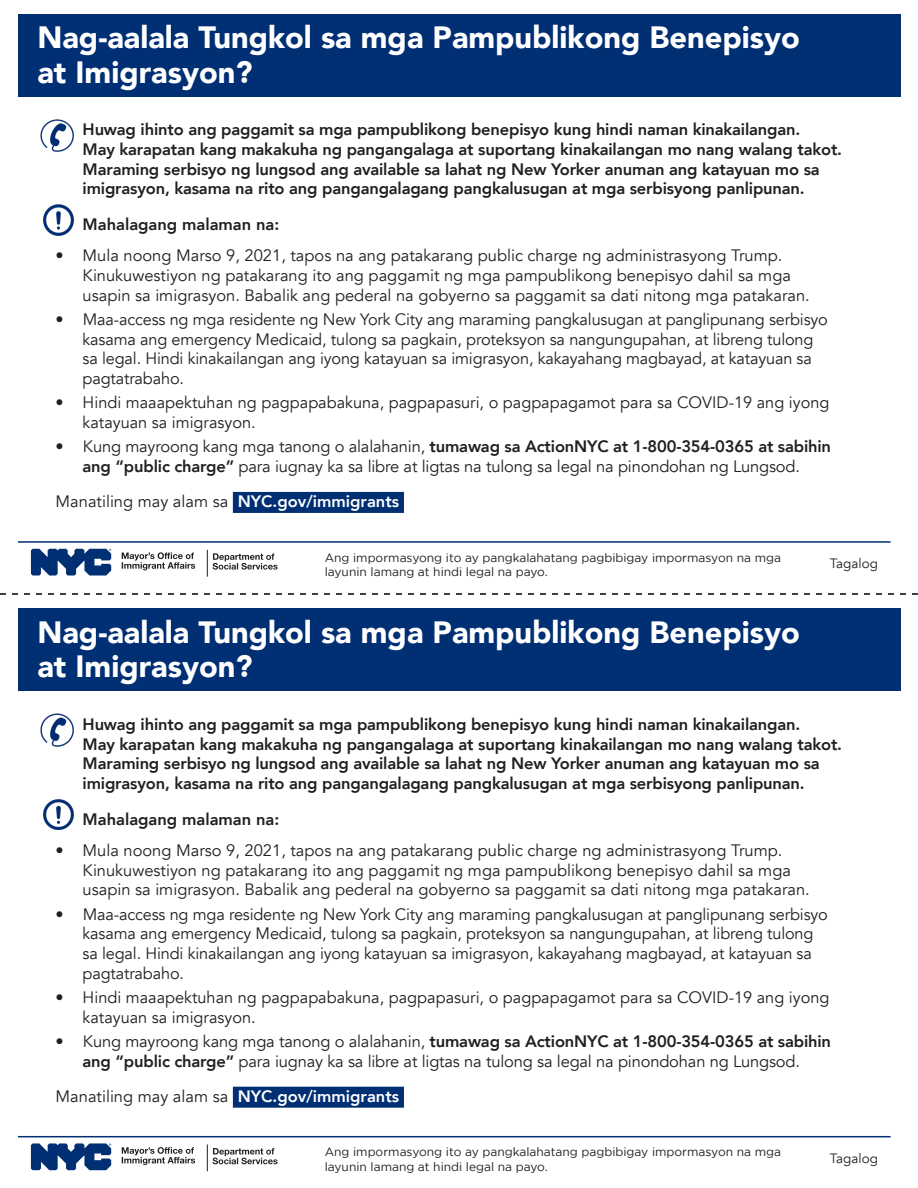
<style>
.page{position:relative;width:918px;height:1188px;background:#fff}
.page>*{position:absolute;margin:0;border:0;box-sizing:border-box;transform-origin:0 0}
.t1{font:900 30.75px/34.5px "Avenir";color:#fff}
.t2{font:16.5px/19.8px "Avenir";color:#231f20}
.t3{font:800 16.5px/19.8px "Avenir";letter-spacing:-.01em;color:#231f20}
.t4{font:13.5px "Avenir";color:#231f20}
.t5{font:12px/14.4px "Gotham";color:#231f20}
.s1{font-weight:800}
.s2{font-weight:800;color:#fff}
</style>
<div class="page">
<div style="left:233px;top:492px;width:171px;height:21px;background:#002f73"></div>
<img style="left:40px;top:119px;width:34px;height:33px">
<img style="left:43px;top:204px;width:31px;height:32px">
<div style="left:233px;top:1087px;width:171px;height:21px;background:#002f73"></div>
<img style="left:40px;top:713px;width:34px;height:34px">
<img style="left:43px;top:799px;width:31px;height:31px">
<hr style="left:18px;top:541px;width:873px;height:2px;background:#002f73">
<hr style="left:18px;top:1136px;width:873px;height:1px;background:#002f73">
<svg style="left:122px;top:552px;width:73px;height:18px"></svg>
<svg style="left:31px;top:549px;width:80px;height:27px"></svg>
<svg style="left:207px;top:550px;width:71px;height:27px"></svg>
<div style="left:18px;top:14px;width:882px;height:82px;background:#002f73"></div>
<div style="left:18px;top:609px;width:882px;height:82px;background:#002f73"></div>
<svg style="left:0;top:593px;width:918px;height:2px"></svg>
<svg style="left:122px;top:1147px;width:73px;height:18px"></svg>
<svg style="left:31px;top:1143px;width:80px;height:27px"></svg>
<svg style="left:207px;top:1145px;width:71px;height:26px"></svg>
<p class="t1" style="left:37px;top:19px;width:764px">Nag-aalala Tungkol sa mga Pampublikong Benepisyo at Imigrasyon?</p>
<p class="t3" style="left:83px;top:119px;width:761px">Huwag ihinto ang paggamit sa mga pampublikong benepisyo kung hindi naman kinakailangan.<br>May karapatan kang makakuha ng pangangalaga at suportang kinakailangan mo nang walang takot.<br>Maraming serbisyo ng lungsod ang available sa lahat ng New Yorker anuman ang katayuan mo sa imigrasyon, kasama na rito ang pangangalagang pangkalusugan at mga serbisyong panlipunan.</p>
<p class="t3" style="left:83px;top:215px;width:198px">Mahalagang malaman na:</p>
<p class="t2" style="left:83px;top:246px;width:729px;text-indent:-27px">• Mula noong Marso 9, 2021, tapos na ang patakarang public charge ng administrasyong Trump.<br>Kinukuwestiyon ng patakarang ito ang paggamit ng mga pampublikong benepisyo dahil sa mga usapin sa imigrasyon. Babalik ang pederal na gobyerno sa paggamit sa dati nitong mga patakaran.</p>
<p class="t2" style="left:83px;top:309px;width:747px;text-indent:-27px">• Maa-access ng mga residente ng New York City ang maraming pangkalusugan at panglipunang serbisyo kasama ang emergency Medicaid, tulong sa pagkain, proteksyon sa nangungupahan, at libreng tulong sa legal. Hindi kinakailangan ang iyong katayuan sa imigrasyon, kakayahang magbayad, at katayuan sa pagtatrabaho.</p>
<p class="t2" style="left:83px;top:393px;width:748px;text-indent:-27px">• Hindi maaapektuhan ng pagpapabakuna, pagpapasuri, o pagpapagamot para sa COVID-19 ang iyong katayuan sa imigrasyon.</p>
<p class="t2" style="left:56px;top:437px;width:777px;text-align:center">• Kung mayroong kang mga tanong o alalahanin, <span class="s1">tumawag sa ActionNYC at 1-800-354-0365 at sabihin ang “public charge”</span> para iugnay ka sa libre at ligtas na tulong sa legal na pinondohan ng Lungsod.</p>
<p class="t2" style="left:56px;top:492px;width:345px">Manatiling may alam sa <span class="s2">NYC.gov/immigrants</span></p>
<p class="t5" style="left:325px;top:550px;width:458px">Ang impormasyong ito ay pangkalahatang pagbibigay impormasyon na mga layunin lamang at hindi legal na payo.</p>
<p class="t1" style="left:37px;top:614px;width:764px">Nag-aalala Tungkol sa mga Pampublikong Benepisyo at Imigrasyon?</p>
<p class="t4" style="left:830px;top:555px;width:50px">Tagalog</p>
<p class="t3" style="left:83px;top:714px;width:761px">Huwag ihinto ang paggamit sa mga pampublikong benepisyo kung hindi naman kinakailangan.<br>May karapatan kang makakuha ng pangangalaga at suportang kinakailangan mo nang walang takot.<br>Maraming serbisyo ng lungsod ang available sa lahat ng New Yorker anuman ang katayuan mo sa imigrasyon, kasama na rito ang pangangalagang pangkalusugan at mga serbisyong panlipunan.</p>
<p class="t3" style="left:83px;top:810px;width:198px">Mahalagang malaman na:</p>
<p class="t2" style="left:83px;top:841px;width:729px;text-indent:-27px">• Mula noong Marso 9, 2021, tapos na ang patakarang public charge ng administrasyong Trump.<br>Kinukuwestiyon ng patakarang ito ang paggamit ng mga pampublikong benepisyo dahil sa mga usapin sa imigrasyon. Babalik ang pederal na gobyerno sa paggamit sa dati nitong mga patakaran.</p>
<p class="t2" style="left:83px;top:904px;width:747px;text-indent:-27px">• Maa-access ng mga residente ng New York City ang maraming pangkalusugan at panglipunang serbisyo kasama ang emergency Medicaid, tulong sa pagkain, proteksyon sa nangungupahan, at libreng tulong sa legal. Hindi kinakailangan ang iyong katayuan sa imigrasyon, kakayahang magbayad, at katayuan sa pagtatrabaho.</p>
<p class="t2" style="left:83px;top:988px;width:748px;text-indent:-27px">• Hindi maaapektuhan ng pagpapabakuna, pagpapasuri, o pagpapagamot para sa COVID-19 ang iyong katayuan sa imigrasyon.</p>
<p class="t2" style="left:56px;top:1032px;width:777px;text-align:center">• Kung mayroong kang mga tanong o alalahanin, <span class="s1">tumawag sa ActionNYC at 1-800-354-0365 at sabihin ang “public charge”</span> para iugnay ka sa libre at ligtas na tulong sa legal na pinondohan ng Lungsod.</p>
<p class="t2" style="left:56px;top:1086px;width:345px">Manatiling may alam sa <span class="s2">NYC.gov/immigrants</span></p>
<p class="t5" style="left:325px;top:1145px;width:458px">Ang impormasyong ito ay pangkalahatang pagbibigay impormasyon na mga layunin lamang at hindi legal na payo.</p>
<p class="t4" style="left:830px;top:1150px;width:50px">Tagalog</p>
</div>
